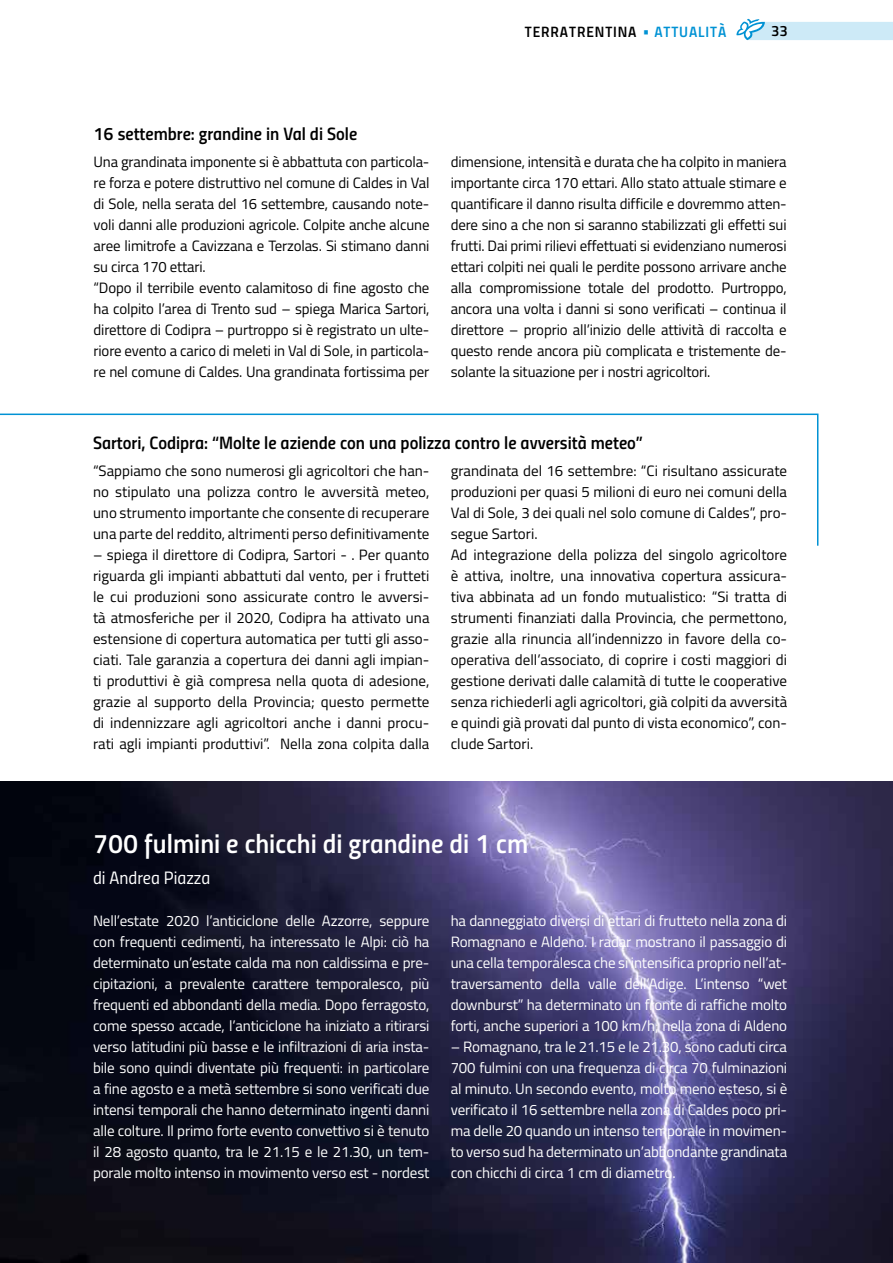
<style>
.page{position:relative;width:893px;height:1263px;background:#fff}
.page>*{position:absolute;margin:0;border:0;box-sizing:border-box;transform-origin:0 0}
.t1{font:27px "Titillium Semibold Upright";color:#fff}
.t2{font:18px "Titillium Semibold Upright";color:#000}
.t3{font:18px "Titillium Regular Upright";color:#fff}
.t4{font:15px/21px "Titillium";color:#000;text-align:justify}
.t5{font:15px/21px "Titillium";letter-spacing:-.01em;color:#fff;text-align:justify}
.t6{font:15px "Titillium Semibold Upright";letter-spacing:.06em;color:#000}
.s1{color:#0092d4}
</style>
<div class="page">
<img style="left:0;top:781px;width:893px;height:482px">
<svg style="left:0;top:413px;width:819px;height:133px"></svg>
<svg style="left:736px;top:19px;width:157px;height:21px"></svg>
<p class="t6" style="left:525px;top:20px;width:203px">TERRATRENTINA <span class="s1">• ATTUALITÀ</span></p>
<p class="t6" style="left:771px;top:20px;width:18px">33</p>
<p class="t2" style="left:94px;top:120px;width:265px">16 settembre: grandine in Val di Sole</p>
<p class="t4" style="left:94px;top:151px;width:337px;text-align:left">Una grandinata imponente si è abbattuta con particola&shy;re forza e potere distruttivo nel comune di Caldes in Val di Sole, nella serata del 16 settembre, causando note&shy;voli danni alle produzioni agricole. Colpite anche alcune aree limitrofe a Cavizzana e Terzolas. Si stimano danni su circa 170 ettari.<br>“Dopo il terribile evento calamitoso di fine agosto che ha colpito l’area di Trento sud – spiega Marica Sartori, direttore di Codipra – purtroppo si è registrato un ulte&shy;riore evento a carico di meleti in Val di Sole, in particola&shy;re nel comune di Caldes. Una grandinata fortissima per</p>
<p class="t4" style="left:451px;top:151px;width:337px">dimensione, intensità e durata che ha colpito in maniera importante circa 170 ettari. Allo stato attuale stimare e quantificare il danno risulta difficile e dovremmo atten&shy;dere sino a che non si saranno stabilizzati gli effetti sui frutti. Dai primi rilievi effettuati si evidenziano numerosi ettari colpiti nei quali le perdite possono arrivare anche alla compromissione totale del prodotto. Purtroppo, ancora una volta i danni si sono verificati – continua il direttore – proprio all’inizio delle attività di raccolta e questo rende ancora più complicata e tristemente de&shy;solante la situazione per i nostri agricoltori.</p>
<p class="t2" style="left:93px;top:429px;width:551px">Sartori, Codipra: “Molte le aziende con una polizza contro le avversità meteo”</p>
<p class="t4" style="left:93px;top:460px;width:338px">“Sappiamo che sono numerosi gli agricoltori che han&shy;no stipulato una polizza contro le avversità meteo, uno strumento importante che consente di recuperare una parte del reddito, altrimenti perso definitivamente</p>
<p class="t4" style="left:93px;top:544px;width:338px">– spiega il direttore di Codipra, Sartori - . Per quanto riguarda gli impianti abbattuti dal vento, per i frutteti le cui produzioni sono assicurate contro le avversi&shy;tà atmosferiche per il 2020, Codipra ha attivato una estensione di copertura automatica per tutti gli asso&shy;ciati. Tale garanzia a copertura dei danni agli impian&shy;ti produttivi è già compresa nella quota di adesione, grazie al supporto della Provincia; questo permette di indennizzare agli agricoltori anche i danni procu&shy;rati agli impianti produttivi”. Nella zona colpita dalla</p>
<p class="t4" style="left:451px;top:460px;width:338px;text-align:left">grandinata del 16 settembre: “Ci risultano assicurate produzioni per quasi 5 milioni di euro nei comuni della Val di Sole, 3 dei quali nel solo comune di Caldes”, pro&shy;segue Sartori.<br>Ad integrazione della polizza del singolo agricoltore è attiva, inoltre, una innovativa copertura assicura&shy;tiva abbinata ad un fondo mutualistico: “Si tratta di strumenti finanziati dalla Provincia, che permettono, grazie alla rinuncia all’indennizzo in favore della co&shy;operativa dell’associato, di coprire i costi maggiori di gestione derivati dalle calamità di tutte le cooperative senza richiederli agli agricoltori, già colpiti da avversità e quindi già provati dal punto di vista economico”, con&shy;clude Sartori.</p>
<h1 class="t1" style="left:93px;top:822px;width:437px">700 fulmini e chicchi di grandine di 1 cm</h1>
<p class="t3" style="left:93px;top:864px;width:119px">di Andrea Piazza</p>
<p class="t5" style="left:93px;top:910px;width:338px">Nell’estate 2020 l’anticiclone delle Azzorre, seppure con frequenti cedimenti, ha interessato le Alpi: ciò ha determinato un’estate calda ma non caldissima e pre&shy;cipitazioni, a prevalente carattere temporalesco, più frequenti ed abbondanti della media. Dopo ferragosto, come spesso accade, l’anticiclone ha iniziato a ritirarsi verso latitudini più basse e le infiltrazioni di aria insta&shy;bile sono quindi diventate più frequenti: in particolare a fine agosto e a metà settembre si sono verificati due intensi temporali che hanno determinato ingenti danni alle colture. Il primo forte evento convettivo si è tenuto il 28 agosto quanto, tra le 21.15 e le 21.30, un tem&shy;porale molto intenso in movimento verso est - nordest</p>
<p class="t5" style="left:451px;top:910px;width:338px">ha danneggiato diversi di ettari di frutteto nella zona di Romagnano e Aldeno. I radar mostrano il passaggio di una cella temporalesca che si intensifica proprio nell’at&shy;traversamento della valle dell’Adige. L’intenso “wet downburst” ha determinato un fronte di raffiche molto forti, anche superiori a 100 km/h; nella zona di Aldeno</p>
<p class="t5" style="left:451px;top:1036px;width:338px">– Romagnano, tra le 21.15 e le 21.30, sono caduti circa 700 fulmini con una frequenza di circa 70 fulminazioni al minuto. Un secondo evento, molto meno esteso, si è verificato il 16 settembre nella zona di Caldes poco pri&shy;ma delle 20 quando un intenso temporale in movimen&shy;to verso sud ha determinato un’abbondante grandinata con chicchi di circa 1 cm di diametro.</p>
</div>
